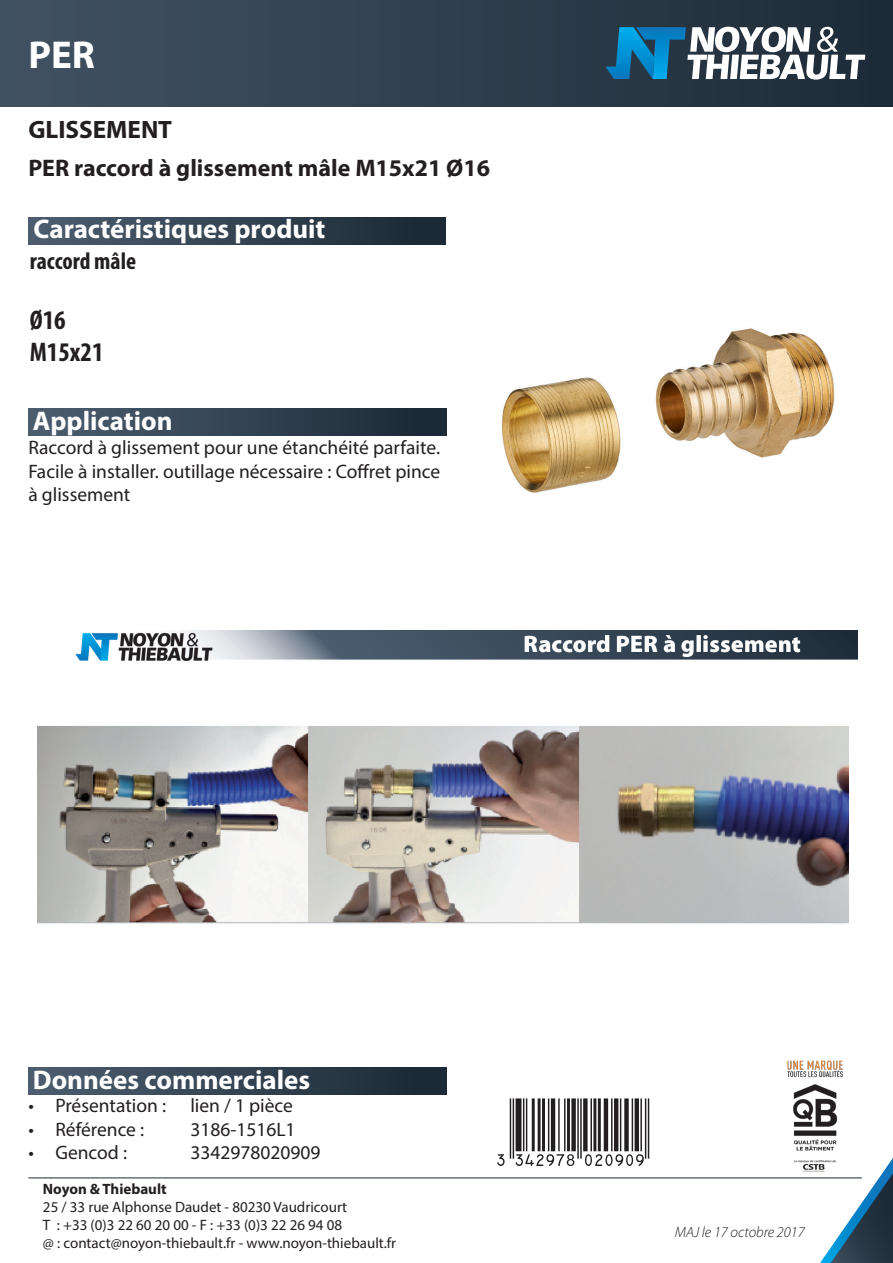
<style>
.page{position:relative;width:893px;height:1263px;background:#fff}
.page>*{position:absolute;margin:0;border:0;box-sizing:border-box;transform-origin:0 0}
.t1{font:700 39px "Myriad Pro";color:#fff}
.t2{font:700 27px "Myriad Pro";color:#fff}
.t3{font:700 condensed 27px "Myriad Pro";color:#231f20}
.t4{font:700 25.2px "Myriad Pro";color:#231f20}
.t5{font:700 24px "Myriad Pro";color:#231f20}
.t6{font:700 condensed 24px "Myriad Pro";color:#231f20}
.t7{font:19.5px/23.4px "Myriad Pro";color:#231f20;text-align:justify}
.t8{font:15px/18px "Myriad Pro";color:#231f20}
.t9{font:italic 300 15px "Myriad Pro";color:#231f20}
.s1{font-weight:700}
</style>
<div class="page">
<hr style="left:28px;top:1177px;width:834px;height:1px;background:#1c2936">
<div style="left:28px;top:218px;width:417px;height:26px;background:linear-gradient(to right,#4c5e70,#1a2834)"></div>
<div style="left:0;top:0;width:893px;height:106px;background:linear-gradient(to right,#415262,#1e2c38)"></div>
<svg style="left:606px;top:27px;width:259px;height:53px"></svg>
<svg style="left:820px;top:1158px;width:73px;height:105px"></svg>
<img style="left:501px;top:328px;width:334px;height:165px">
<img style="left:787px;top:1060px;width:58px;height:112px">
<img style="left:37px;top:630px;width:820px;height:294px">
<div style="left:28px;top:408px;width:418px;height:27px;background:linear-gradient(to right,#4c5e70,#1b2834)"></div>
<div style="left:28px;top:1067px;width:418px;height:27px;background:linear-gradient(to right,#4c5e70,#1b2834)"></div>
<p class="t1" style="left:28px;top:30px;width:68px">PER</p>
<p class="t4" style="left:28px;top:113px;width:145px">GLISSEMENT</p>
<p class="t5" style="left:28px;top:153px;width:463px">PER raccord à glissement mâle M15x21 Ø16</p>
<p class="t2" style="left:34px;top:212px;width:293px">Caractéristiques produit</p>
<p class="t6" style="left:30px;top:246px;width:108px">raccord mâle</p>
<p class="t3" style="left:30px;top:303px;width:37px">Ø16</p>
<p class="t3" style="left:30px;top:335px;width:75px">M15x21</p>
<p class="t2" style="left:33px;top:403px;width:141px">Application</p>
<p class="t7" style="left:28px;top:436px;width:413px">Raccord à glissement pour une étanchéité parfaite.<br>Facile à installer. outillage nécessaire : Coffret pince à glissement</p>
<p class="t2" style="left:33px;top:1062px;width:279px">Données commerciales</p>
<p class="t7" style="left:28px;top:1094px;width:266px">• Présentation : lien / 1 pièce</p>
<p class="t7" style="left:28px;top:1117px;width:117px">• Référence :</p>
<p class="t7" style="left:190px;top:1117px;width:107px">3186-1516L1</p>
<p class="t7" style="left:28px;top:1141px;width:100px">• Gencod :</p>
<p class="t7" style="left:190px;top:1141px;width:132px">3342978020909</p>
<p class="t8" style="left:43px;top:1180px;width:355px"><span class="s1">Noyon &amp; Thiebault<br></span>25 / 33 rue Alphonse Daudet - 80230 Vaudricourt<br>T : +33 (0)3 22 60 20 00 - F : +33 (0)3 22 26 94 08<br>@ : contact@noyon-thiebault.fr - www.noyon-thiebault.fr</p>
<p class="t9" style="left:675px;top:1223px;width:131px">MAJ le 17 octobre 2017</p>
</div>
